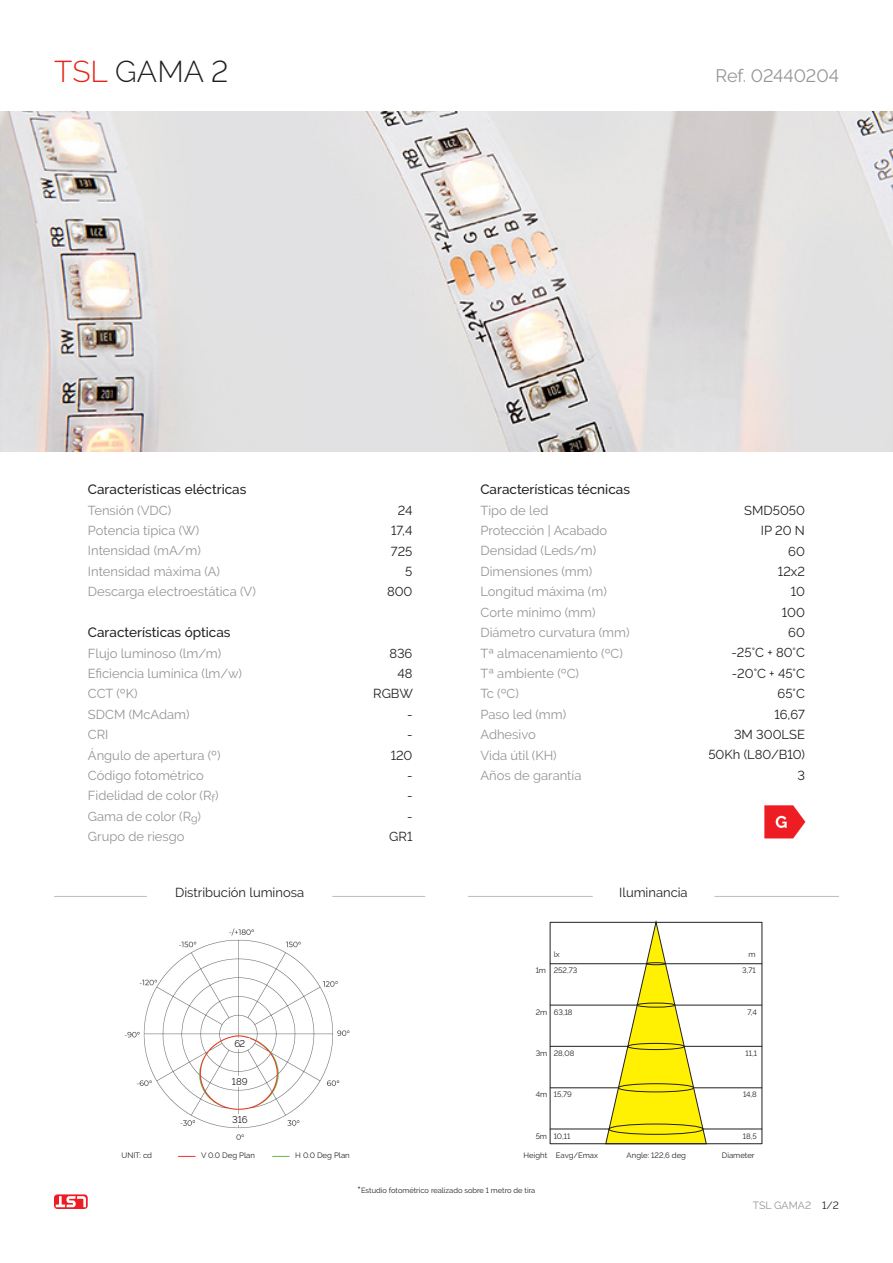
<style>
.page{position:relative;width:893px;height:1263px;background:#fff}
.page>*{position:absolute;margin:0;border:0;box-sizing:border-box;transform-origin:0 0}
.t1{font:300 30px "Raleway";letter-spacing:.005em;color:#231f20}
.t2{font:18px "Raleway";color:#939598}
.t3{font:500 13.5px "Raleway";color:#231f20}
.t4{font:12.9px/20.4px "Raleway";color:#939598}
.t5{font:12.9px "Raleway";color:#231f20}
.t6{font:10.5px "Raleway";color:#939598}
.t7{font:10.5px "Raleway";color:#231f20}
.t8{font:9.75px "Raleway";color:#231f20}
.t9{font:7.8px "Raleway";color:#231f20}
.t10{font:7.5px "Raleway";color:#231f20}
.s1{color:#e72419}
.s2{font-weight:500;font-size:10.5px}
</style>
<div class="page">
<img style="left:124px;top:929px;width:226px;height:211px">
<svg style="left:54px;top:1194px;width:34px;height:15px"></svg>
<svg style="left:56px;top:1196px;width:30px;height:11px"></svg>
<hr style="left:54px;top:896px;width:93px;height:1px;background:#bcbdc0">
<hr style="left:332px;top:896px;width:93px;height:1px;background:#bcbdc0">
<hr style="left:468px;top:896px;width:125px;height:1px;background:#bcbdc0">
<hr style="left:714px;top:896px;width:125px;height:1px;background:#bcbdc0">
<svg style="left:178px;top:1156px;width:17px;height:1px"></svg>
<svg style="left:273px;top:1156px;width:16px;height:1px"></svg>
<div style="left:550px;top:922px;width:212px;height:222px;border:1px solid #231f20"></div>
<hr style="left:550px;top:963px;width:97px;height:1px;background:#231f20">
<hr style="left:665px;top:963px;width:97px;height:1px;background:#231f20">
<hr style="left:550px;top:1005px;width:87px;height:1px;background:#231f20">
<hr style="left:675px;top:1005px;width:87px;height:1px;background:#231f20">
<hr style="left:550px;top:1046px;width:78px;height:1px;background:#231f20">
<hr style="left:684px;top:1046px;width:78px;height:1px;background:#231f20">
<hr style="left:550px;top:1087px;width:68px;height:1px;background:#231f20">
<hr style="left:693px;top:1087px;width:69px;height:1px;background:#231f20">
<hr style="left:703px;top:1129px;width:59px;height:1px;background:#231f20">
<hr style="left:550px;top:1129px;width:59px;height:1px;background:#231f20">
<svg style="left:605px;top:922px;width:102px;height:222px"></svg>
<img style="left:0;top:112px;width:893px;height:340px">
<div style="left:230px;top:1038px;width:20px;height:10px;background:#fff"></div>
<div style="left:228px;top:1076px;width:24px;height:11px;background:#fff"></div>
<div style="left:228px;top:1114px;width:24px;height:11px;background:#fff"></div>
<img style="left:764px;top:805px;width:42px;height:34px">
<div style="left:86px;top:1117px;width:83px;height:33px;background:#fff"></div>
<p class="t1" style="left:54px;top:54px;width:176px"><span class="s1">TSL</span> GAMA 2</p>
<p class="t2" style="left:715px;top:65px;width:125px">Ref. 02440204</p>
<p class="t3" style="left:88px;top:482px;width:160px">Características eléctricas</p>
<p class="t4" style="left:88px;top:500px;width:169px">Tensión (VDC)<br>Potencia típica (W)<br>Intensidad (mA/m)<br>Intensidad máxima (A)<br>Descarga electroestática (V)</p>
<p class="t3" style="left:88px;top:624px;width:144px">Características ópticas</p>
<p class="t4" style="left:88px;top:643px;width:156px">Flujo luminoso (lm/m)<br>Eficiencia lumínica (lm/w)<br>CCT (ºK)<br>SDCM (McAdam)<br>CRI<br>Ángulo de apertura (º)<br>Código fotométrico<br>Fidelidad de color (R<sub>f</sub>)<br>Gama de color (R<sub>g</sub>)<br>Grupo de riesgo</p>
<p class="t3" style="left:480px;top:482px;width:151px">Características técnicas</p>
<p class="t4" style="left:480px;top:500px;width:151px">Tipo de led<br>Protección | Acabado<br>Densidad (Leds/m)<br>Dimensiones (mm)<br>Longitud máxima (m)<br>Corte mínimo (mm)<br>Diámetro curvatura (mm)<br>Tª almacenamiento (ºC)<br>Tª ambiente (ºC)<br>Tc (ºC)<br>Paso led (mm)<br>Adhesivo<br>Vida útil (KH)<br>Años de garantía</p>
<p class="t5" style="left:398px;top:503px;width:16px">24</p>
<p class="t5" style="left:744px;top:503px;width:62px">SMD5050</p>
<p class="t5" style="left:391px;top:523px;width:23px">17,4</p>
<p class="t5" style="left:761px;top:523px;width:45px">IP 20 N</p>
<p class="t5" style="left:391px;top:543px;width:23px">725</p>
<p class="t5" style="left:788px;top:543px;width:18px">60</p>
<p class="t5" style="left:405px;top:564px;width:9px">5</p>
<p class="t5" style="left:778px;top:564px;width:29px">12x2</p>
<p class="t5" style="left:387px;top:584px;width:27px">800</p>
<p class="t5" style="left:791px;top:584px;width:16px">10</p>
<p class="t5" style="left:782px;top:605px;width:24px">100</p>
<p class="t5" style="left:788px;top:625px;width:18px">60</p>
<p class="t5" style="left:731px;top:645px;width:75px">-25°C + 80°C</p>
<p class="t5" style="left:732px;top:666px;width:75px">-20°C + 45°C</p>
<p class="t5" style="left:778px;top:686px;width:29px">65°C</p>
<p class="t5" style="left:774px;top:707px;width:32px">16,67</p>
<p class="t5" style="left:734px;top:727px;width:72px">3M 300LSE</p>
<p class="t5" style="left:708px;top:747px;width:98px">50Kh (L80/B10)</p>
<p class="t5" style="left:797px;top:768px;width:9px">3</p>
<p class="t5" style="left:389px;top:645px;width:25px">836</p>
<p class="t5" style="left:397px;top:666px;width:17px">48</p>
<p class="t5" style="left:373px;top:686px;width:41px">RGBW</p>
<p class="t5" style="left:407px;top:707px;width:7px">-</p>
<p class="t5" style="left:407px;top:727px;width:7px">-</p>
<p class="t5" style="left:391px;top:747px;width:23px">120</p>
<p class="t5" style="left:407px;top:768px;width:7px">-</p>
<p class="t5" style="left:407px;top:788px;width:7px">-</p>
<p class="t5" style="left:407px;top:809px;width:7px">-</p>
<p class="t5" style="left:389px;top:829px;width:25px">GR1</p>
<p class="t5" style="left:175px;top:885px;width:131px">Distribución luminosa</p>
<p class="t5" style="left:619px;top:885px;width:70px">Iluminancia</p>
<p class="t8" style="left:234px;top:1038px;width:12px">62</p>
<p class="t8" style="left:232px;top:1076px;width:17px">189</p>
<p class="t8" style="left:232px;top:1114px;width:17px">316</p>
<p class="t9" style="left:121px;top:1151px;width:32px">UNIT: cd</p>
<p class="t9" style="left:201px;top:1151px;width:55px">V 0.0 Deg Plan</p>
<p class="t9" style="left:295px;top:1151px;width:56px">H 0.0 Deg Plan</p>
<p class="t9" style="left:554px;top:949px;width:8px">lx</p>
<p class="t9" style="left:749px;top:949px;width:9px">m</p>
<p class="t9" style="left:536px;top:965px;width:12px">1m</p>
<p class="t9" style="left:536px;top:1007px;width:13px">2m</p>
<p class="t9" style="left:536px;top:1049px;width:13px">3m</p>
<p class="t9" style="left:536px;top:1090px;width:13px">4m</p>
<p class="t9" style="left:536px;top:1132px;width:13px">5m</p>
<p class="t9" style="left:524px;top:1151px;width:76px">Height Eavg/Emax</p>
<p class="t9" style="left:722px;top:1151px;width:34px">Diameter</p>
<p class="t9" style="left:554px;top:965px;width:25px">252,73</p>
<p class="t9" style="left:554px;top:1007px;width:20px">63,18</p>
<p class="t9" style="left:554px;top:1049px;width:22px">28,08</p>
<p class="t9" style="left:554px;top:1090px;width:19px">15,79</p>
<p class="t9" style="left:554px;top:1132px;width:18px">10,11</p>
<p class="t9" style="left:742px;top:965px;width:15px">3,71</p>
<p class="t9" style="left:747px;top:1007px;width:11px">7,4</p>
<p class="t9" style="left:746px;top:1049px;width:13px">11,1</p>
<p class="t9" style="left:743px;top:1090px;width:15px">14,8</p>
<p class="t9" style="left:743px;top:1132px;width:15px">18,5</p>
<p class="t9" style="left:627px;top:1151px;width:61px">Angle: 122,6 deg</p>
<p class="t10" style="left:358px;top:1186px;width:179px"><span class="s2">*</span>Estudio fotométrico realizado sobre 1 metro de tira</p>
<p class="t6" style="left:753px;top:1199px;width:60px">TSL GAMA2</p>
<p class="t7" style="left:822px;top:1199px;width:18px">1/2</p>
</div>
